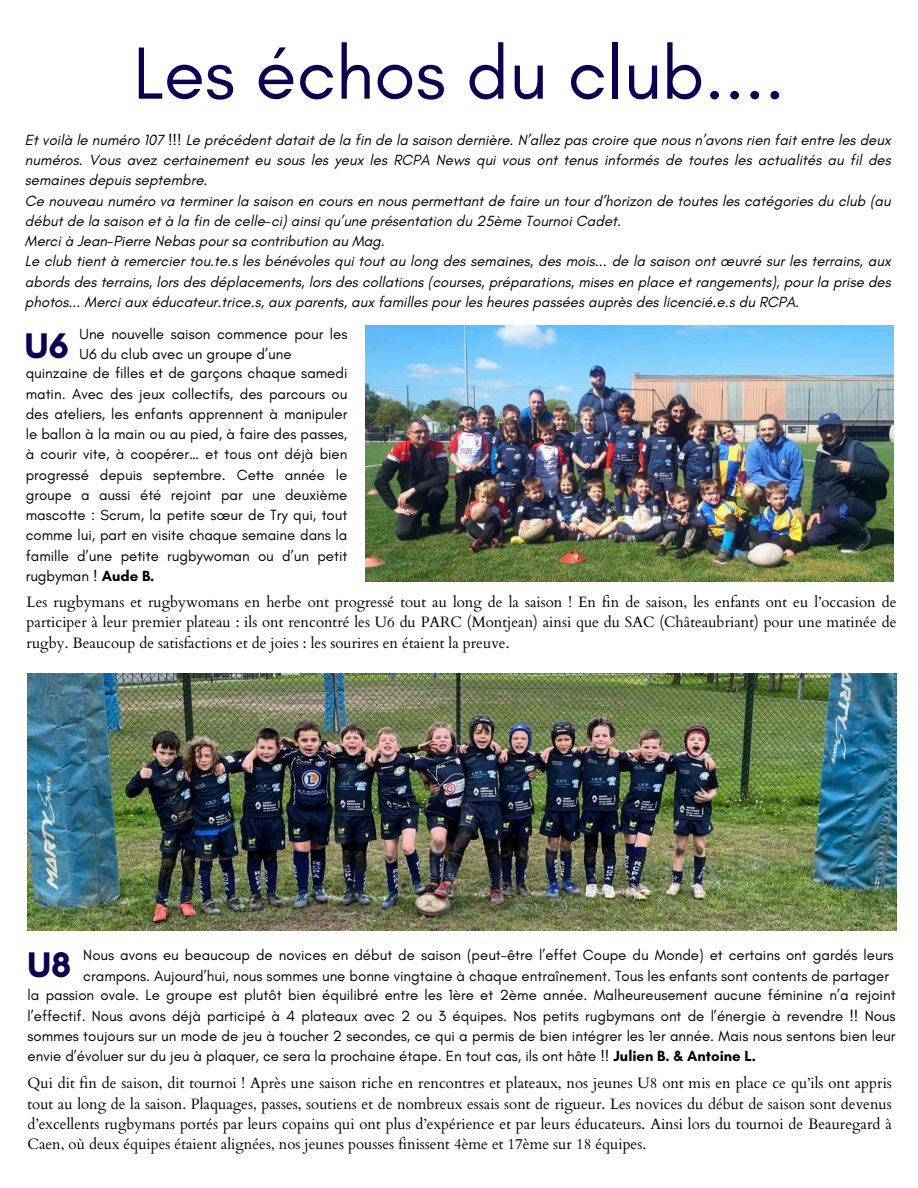
<style>
.page{position:relative;width:918px;height:1188px;background:#fff}
.page>*{position:absolute;margin:0;border:0;box-sizing:border-box;transform-origin:0 0}
.t1{font:75.3px "Glacial Indifference";color:#0c0054}
.t2{font:700 36.3px "Glacial Indifference";color:#0c0054}
.t3{font:15px/20.2px "Glacial Indifference";color:#000;text-align:justify}
.t4{font:italic 15px/20.2px "Glacial Indifference";color:#000}
.t5{font:15px/20.2px "Cardo";color:#000;text-align:justify}
.s1{font-weight:700}
</style>
<div class="page">
<img style="left:365px;top:326px;width:528px;height:255px">
<img style="left:28px;top:673px;width:868px;height:258px">
<h1 class="t1" style="left:133px;top:27px;width:653px">Les échos du club....</h1>
<p class="t4" style="left:25px;top:130px;width:867px">Et voilà le numéro 107 !!! Le précédent datait de la fin de la saison dernière. N’allez pas croire que nous n’avons rien fait entre les deux numéros. Vous avez certainement eu sous les yeux les RCPA News qui vous ont tenus informés de toutes les actualités au fil des semaines depuis septembre.<br>Ce nouveau numéro va terminer la saison en cours en nous permettant de faire un tour d’horizon de toutes les catégories du club (au début de la saison et à la fin de celle-ci) ainsi qu’une présentation du 25ème Tournoi Cadet.<br>Merci à Jean-Pierre Nebas pour sa contribution au Mag.<br>Le club tient à remercier tou.te.s les bénévoles qui tout au long des semaines, des mois... de la saison ont œuvré sur les terrains, aux abords des terrains, lors des déplacements, lors des collations (courses, préparations, mises en place et rangements), pour la prise des photos... Merci aux éducateur.trice.s, aux parents, aux familles pour les heures passées auprès des licencié.e.s du RCPA.</p>
<p class="t3" style="left:80px;top:323px;width:269px">Une nouvelle saison commence pour les<br>U6 du club avec un groupe d’une</p>
<h2 class="t2" style="left:25px;top:324px;width:46px">U6</h2>
<p class="t3" style="left:26px;top:363px;width:323px">quinzaine de filles et de garçons chaque samedi matin. Avec des jeux collectifs, des parcours ou des ateliers, les enfants apprennent à manipuler le ballon à la main ou au pied, à faire des passes, à courir vite, à coopérer… et tous ont déjà bien progressé depuis septembre. Cette année le groupe a aussi été rejoint par une deuxième mascotte : Scrum, la petite sœur de Try qui, tout comme lui, part en visite chaque semaine dans la famille d’une petite rugbywoman ou d’un petit rugbyman ! <span class="s1">Aude B.</span></p>
<p class="t5" style="left:27px;top:592px;width:871px">Les rugbymans et rugbywomans en herbe ont progressé tout au long de la saison ! En fin de saison, les enfants ont eu l’occasion de participer à leur premier plateau : ils ont rencontré les U6 du PARC (Montjean) ainsi que du SAC (Châteaubriant) pour une matinée de rugby. Beaucoup de satisfactions et de joies : les sourires en étaient la preuve.</p>
<h2 class="t2" style="left:28px;top:943px;width:45px">U8</h2>
<p class="t3" style="left:83px;top:945px;width:812px">Nous avons eu beaucoup de novices en début de saison (peut-être l’effet Coupe du Monde) et certains ont gardés leurs crampons. Aujourd’hui, nous sommes une bonne vingtaine à chaque entraînement. Tous les enfants sont contents de partager</p>
<p class="t3" style="left:28px;top:985px;width:870px">la passion ovale. Le groupe est plutôt bien équilibré entre les 1ère et 2ème année. Malheureusement aucune féminine n’a rejoint l’effectif. Nous avons déjà participé à 4 plateaux avec 2 ou 3 équipes. Nos petits rugbymans ont de l’énergie à revendre !! Nous sommes toujours sur un mode de jeu à toucher 2 secondes, ce qui a permis de bien intégrer les 1er année. Mais nous sentons bien leur envie d’évoluer sur du jeu à plaquer, ce sera la prochaine étape. En tout cas, ils ont hâte !! <span class="s1">Julien B. &amp; Antoine L.</span></p>
<p class="t5" style="left:28px;top:1074px;width:866px">Qui dit fin de saison, dit tournoi ! Après une saison riche en rencontres et plateaux, nos jeunes U8 ont mis en place ce qu’ils ont appris tout au long de la saison. Plaquages, passes, soutiens et de nombreux essais sont de rigueur. Les novices du début de saison sont devenus d’excellents rugbymans portés par leurs copains qui ont plus d’expérience et par leurs éducateurs. Ainsi lors du tournoi de Beauregard à Caen, où deux équipes étaient alignées, nos jeunes pousses finissent 4ème et 17ème sur 18 équipes.</p>
</div>
